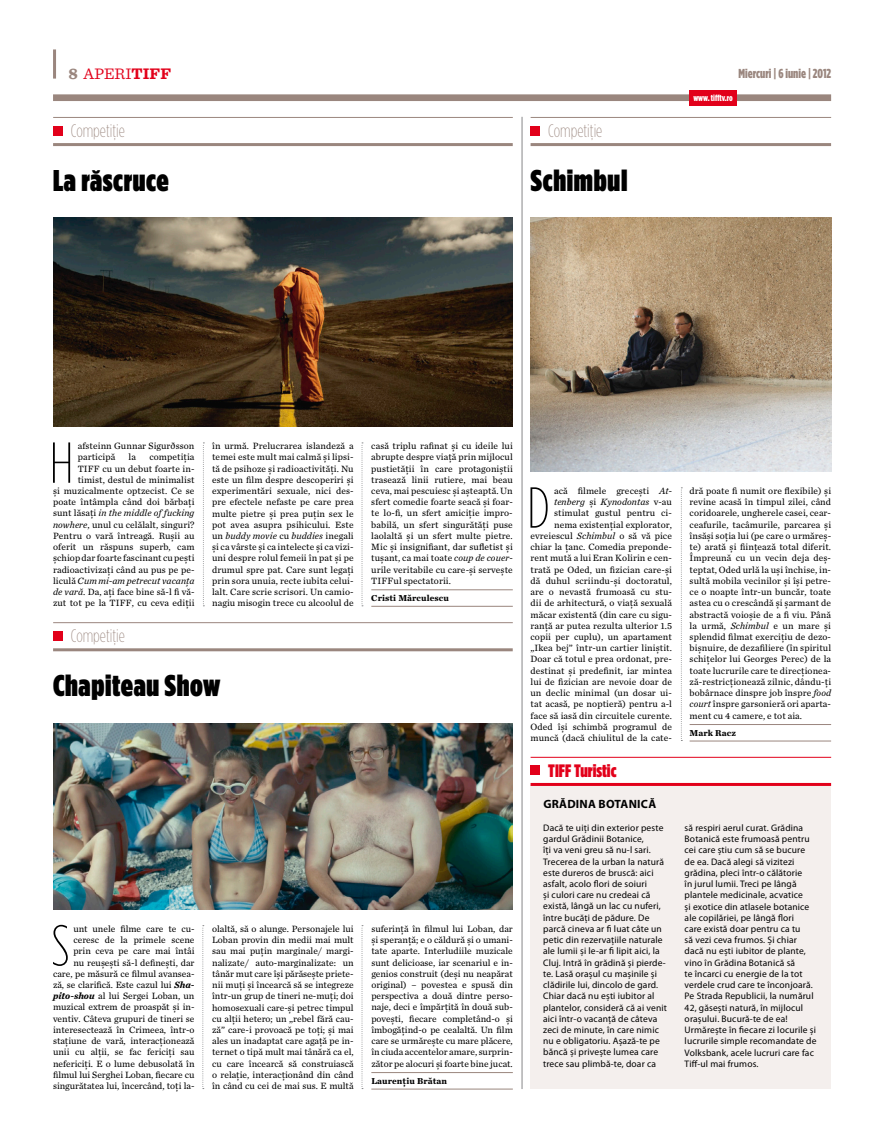
<style>
.page{position:relative;width:893px;height:1134px;background:#fff}
.page>*{position:absolute;margin:0;border:0;box-sizing:border-box;transform-origin:0 0}
.t1{font:200 57.6px "Gotham Condensed";color:#000}
.t2{font:900 30px "Gotham Condensed";letter-spacing:.02em;color:#000}
.t3{font:200 18px "Gotham Condensed";color:#9a867e}
.t4{font:18px "Gotham Condensed X Black";color:#e2001a}
.t5{font:16px "Sentinel";color:#e2001a}
.t6{font:900 13px "Gotham Condensed";color:#9a867e}
.t7{font:700 12px "Myriad Pro";letter-spacing:.02em;color:#000}
.t8{font:9.5px/11.2px "Chronicle Text G2";letter-spacing:.01em;color:#000;text-align:justify}
.t9{font:9.5px/11.2px "Myriad Pro";letter-spacing:.015em;color:#000}
.t10{font:700 9px "Chronicle Text G2";letter-spacing:.01em;color:#000}
.t11{font:900 9px "Gotham Condensed";letter-spacing:-.01em;color:#fff}
.s1{font-weight:900;color:#9a867e}
.s2{font-weight:700}
.s3{font-style:italic}
.s4{font-weight:700;font-style:italic}
</style>
<div class="page">
<div style="left:53px;top:94px;width:778px;height:7px;background:#9a867e"></div>
<hr style="left:53px;top:49px;width:3px;height:30px;background:#9a867e">
<div style="left:690px;top:90px;width:47px;height:16px;background:#e2001a"></div>
<hr style="left:53px;top:143px;width:460px;height:3px;background:#9a867e">
<hr style="left:531px;top:143px;width:300px;height:3px;background:#9a867e">
<hr style="left:53px;top:117px;width:460px;height:1px;background:#9a867e">
<hr style="left:531px;top:117px;width:300px;height:1px;background:#9a867e">
<div style="left:53px;top:126px;width:10px;height:9px;background:#e2001a"></div>
<div style="left:531px;top:126px;width:9px;height:9px;background:#e2001a"></div>
<hr style="left:371px;top:589px;width:142px;height:1px;background:#9a867e">
<hr style="left:371px;top:606px;width:142px;height:1px;background:#9a867e">
<hr style="left:690px;top:724px;width:141px;height:1px;background:#9a867e">
<hr style="left:690px;top:741px;width:141px;height:1px;background:#9a867e">
<hr style="left:53px;top:648px;width:460px;height:3px;background:#9a867e">
<hr style="left:53px;top:622px;width:460px;height:1px;background:#9a867e">
<div style="left:53px;top:631px;width:10px;height:10px;background:#e2001a"></div>
<hr style="left:371px;top:1072px;width:142px;height:1px;background:#9a867e">
<hr style="left:371px;top:1089px;width:142px;height:1px;background:#9a867e">
<div style="left:530px;top:785px;width:301px;height:304px;background:#f4efed"></div>
<hr style="left:531px;top:783px;width:300px;height:3px;background:#e2001a">
<hr style="left:531px;top:757px;width:300px;height:1px;background:#e2001a">
<div style="left:531px;top:765px;width:9px;height:10px;background:#e2001a"></div>
<img style="left:53px;top:724px;width:460px;height:185px">
<img style="left:530px;top:218px;width:301px;height:253px">
<img style="left:53px;top:218px;width:460px;height:209px">
<svg style="left:361px;top:442px;width:2px;height:164px"></svg>
<svg style="left:361px;top:925px;width:2px;height:164px"></svg>
<svg style="left:202px;top:925px;width:2px;height:164px"></svg>
<svg style="left:203px;top:442px;width:1px;height:164px"></svg>
<svg style="left:681px;top:487px;width:1px;height:254px"></svg>
<hr style="left:522px;top:117px;width:1px;height:972px;background:#868789">
<h3 class="t5" style="left:69px;top:61px;width:104px"><span class="s1">8</span> APERI<span class="s2">TIFF</span></h3>
<h3 class="t6" style="left:739px;top:65px;width:94px">Miercuri | 6 iunie | 2012</h3>
<p class="t11" style="left:693px;top:92px;width:41px">www. tifftv.ro</p>
<h3 class="t3" style="left:71px;top:121px;width:56px">Competiţie</h3>
<h3 class="t3" style="left:548px;top:121px;width:56px">Competiţie</h3>
<h2 class="t2" style="left:53px;top:162px;width:117px">La răscruce</h2>
<h2 class="t2" style="left:530px;top:162px;width:98px">Schimbul</h2>
<h1 class="t1" style="left:50px;top:430px;width:25px">H</h1>
<p class="t8" style="left:78px;top:440px;width:118px">afsteinn Gunnar Sigurðsson participă</p>
<p class="t8" style="left:129px;top:451px;width:9px">la</p>
<p class="t8" style="left:53px;top:451px;width:143px;text-align:right">competiția<br>TIFF cu un debut foarte in&shy;timist, destul de minimalist<br>și muzicalmente optzecist. Ce se poate întâmpla când doi bărbați sunt lăsați <span class="s3">in the middle of fucking nowhere</span>, unul cu celălalt, singuri?<br>Pentru o vară întreagă. Rușii au oferit un răspuns superb, cam șchiop dar foarte fascinant cu pești radioactivizați când au pus pe pe&shy;liculă <span class="s3">Cum mi-am petrecut vacanța de vară</span>. Da, ați face bine să-l fi vă&shy;zut tot pe la TIFF, cu ceva ediții</p>
<p class="t8" style="left:212px;top:440px;width:143px">în urmă. Prelucrarea islandeză a temei este mult mai calmă și lipsi&shy;tă de psihoze și radioactivități. Nu este un film despre descoperiri și experimentări sexuale, nici des&shy;pre efectele nefaste pe care prea multe pietre și prea puțin sex le pot avea asupra psihicului. Este un <span class="s3">buddy movie</span> cu <span class="s3">buddies</span> inegali și ca vârste și ca intelecte și ca vizi&shy;uni despre rolul femeii în pat și pe drumul spre pat. Care sunt legați prin sora unuia, recte iubita celui&shy;lalt. Care scrie scrisori. Un camio&shy;nagiu misogin trece cu alcoolul de</p>
<p class="t8" style="left:371px;top:440px;width:143px">casă triplu rafinat și cu ideile lui abrupte despre viață prin mijlocul pustietății în care protagoniștii trasează linii rutiere, mai beau ceva, mai pescuiesc și așteaptă. Un sfert comedie foarte seacă și foar&shy;te lo-fi, un sfert amiciție impro&shy;babilă, un sfert singurătăți puse laolaltă și un sfert multe pietre.<br>Mic și insignifiant, dar sufletist și tușant, ca mai toate <span class="s3">coup de couer&shy;</span>urile veritabile cu care-și servește TIFFul spectatorii.</p>
<p class="t10" style="left:371px;top:591px;width:79px">Cristi Mărculescu</p>
<h3 class="t3" style="left:71px;top:626px;width:56px">Competiţie</h3>
<h2 class="t2" style="left:53px;top:667px;width:169px">Chapiteau Show</h2>
<h1 class="t1" style="left:51px;top:913px;width:20px">S</h1>
<p class="t8" style="left:53px;top:922px;width:143px;text-align:right">unt unele filme care te cu&shy;ceresc de la primele scene<br>prin ceva pe care mai întâi<br>nu reușești să-l definești, dar care, pe măsură ce filmul avansea&shy;ză, se clarifică. Este cazul lui <span class="s4">Sha&shy;pito-shou</span> al lui Sergei Loban, un muzical extrem de proaspăt și in&shy;ventiv. Câteva grupuri de tineri se interesectează în Crimeea, într-o stațiune de vară, interacționează unii cu alții, se fac fericiți sau nefericiți. E o lume debusolată în filmul lui Serghei Loban, fiecare cu singurătatea lui, încercând, toți la-</p>
<p class="t8" style="left:212px;top:923px;width:143px">olaltă, să o alunge. Personajele lui Loban provin din medii mai mult sau mai puțin marginale/ margi&shy;nalizate/ auto-marginalizate: un tânăr mut care își părăsește priete&shy;nii muți și încearcă să se integreze într-un grup de tineri ne-muți; doi homosexuali care-și petrec timpul cu alții hetero; un „rebel fără cau&shy;ză” care-i provoacă pe toți; și mai ales un inadaptat care agață pe in&shy;ternet o tipă mult mai tânără ca el, cu care încearcă să construiască o relație, interacționând din când în când cu cei de mai sus. E multă</p>
<p class="t8" style="left:371px;top:922px;width:143px">suferință în filmul lui Loban, dar și speranță; e o căldură și o umani&shy;tate aparte. Interludiile muzicale sunt delicioase, iar scenariul e in&shy;genios construit (deși nu neapărat original) – povestea e spusă din perspectiva a două dintre perso&shy;naje, deci e împărțită în două sub&shy;povești, fiecare completând-o și îmbogățind-o pe cealaltă. Un film care se urmărește cu mare plăcere, în ciuda accentelor amare, surprin&shy;zător pe alocuri și foarte bine jucat.</p>
<p class="t10" style="left:371px;top:1073px;width:77px">Laurențiu Brătan</p>
<p class="t8" style="left:530px;top:485px;width:143px;text-align:right">acă filmele greceşti <span class="s3">At&shy;tenberg</span> și <span class="s3">Kynodontas</span> v-au stimulat gustul pentru ci&shy;nema existențial explorator, evreiescul <span class="s3">Schimbul</span> o să vă pice chiar la ţanc. Comedia preponde&shy;rent mută a lui Eran Kolirin e cen&shy;trată pe Oded, un fizician care-şi dă duhul scriindu-şi doctoratul, are o nevastă frumoasă cu stu&shy;dii de arhitectură, o viaţă sexuală măcar existentă (din care cu sigu&shy;ranţă ar putea rezulta ulterior 1.5 copii per cuplu), un apartament „Ikea bej” într-un cartier liniştit.<br>Doar că totul e prea ordonat, pre&shy;destinat şi predefinit, iar mintea lui de fizician are nevoie doar de un declic minimal (un dosar ui&shy;tat acasă, pe noptieră) pentru a-l face să iasă din circuitele curente.<br>Oded îşi schimbă programul de muncă (dacă chiulitul de la cate-</p>
<h1 class="t1" style="left:527px;top:475px;width:24px">D</h1>
<h3 class="t4" style="left:548px;top:760px;width:70px">TIFF Turistic</h3>
<p class="t7" style="left:543px;top:798px;width:40px">GRĂDINA</p>
<p class="t7" style="left:599px;top:798px;width:16px">BOTANIC</p>
<p class="t7" style="left:648px;top:798px;width:9px">Ă</p>
<p class="t8" style="left:690px;top:485px;width:143px">dră poate fi numit ore flexibile) şi revine acasă în timpul zilei, când coridoarele, ungherele casei, cear&shy;ceafurile, tacâmurile, parcarea şi însăşi soţia lui (pe care o urmăreş&shy;te) arată şi fiinţează total diferit.<br>Împreună cu un vecin deja deş&shy;teptat, Oded urlă la uşi închise, in&shy;sultă mobila vecinilor şi îşi petre&shy;ce o noapte într-un buncăr, toate astea cu o crescândă şi şarmant de abstractă voioşie de a fi viu. Până la urmă, <span class="s3">Schimbul</span> e un mare şi splendid filmat exerciţiu de dezo&shy;bişnuire, de dezafiliere (în spiritul schiţelor lui Georges Perec) de la toate lucrurile care te direcţionea&shy;ză-restricţionează zilnic, dându-ţi bobârnace dinspre job înspre <span class="s3">food court</span> înspre garsonieră ori aparta&shy;ment cu 4 camere, e tot aia.</p>
<p class="t10" style="left:690px;top:725px;width:48px">Mark Racz</p>
<p class="t9" style="left:543px;top:822px;width:125px">Dacă te uiți din exterior peste gardul Grădinii Botanice,<br>îți va veni greu să nu-l sari.<br>Trecerea de la urban la natură este dureros de bruscă: aici asfalt, acolo flori de soiuri<br>și culori care nu credeai că există, lângă un lac cu nuferi, între bucăți de pădure. De parcă cineva ar fi luat câte un petic din rezervațiile naturale ale lumii și le-ar fi lipit aici, la<br>Cluj. Intră în grădină și pierde&shy;te. Lasă orașul cu mașinile și clădirile lui, dincolo de gard.<br>Chiar dacă nu ești iubitor al plantelor, consideră că ai venit aici într-o vacanță de câteva zeci de minute, în care nimic nu e obligatoriu. Așază-te pe băncă și privește lumea care trece sau plimbă-te, doar ca</p>
<p class="t9" style="left:685px;top:822px;width:133px">să respiri aerul curat. Grădina<br>Botanică este frumoasă pentru cei care știu cum să se bucure de ea. Dacă alegi să vizitezi grădina, pleci într-o călătorie<br>în jurul lumii. Treci pe lângă plantele medicinale, acvatice<br>și exotice din atlasele botanice ale copilăriei, pe lângă flori<br>care există doar pentru ca tu<br>să vezi ceva frumos. Și chiar dacă nu ești iubitor de plante, vino în Grădina Botanică să<br>te încarci cu energie de la tot verdele crud care te înconjoară.<br>Pe Strada Republicii, la numărul<br>42, găsești natură, în mijlocul orașului. Bucură-te de ea!<br>Urmărește în fiecare zi locurile și lucrurile simple recomandate de<br>Volksbank, acele lucruri care fac<br>Tiff-ul mai frumos.</p>
</div>
